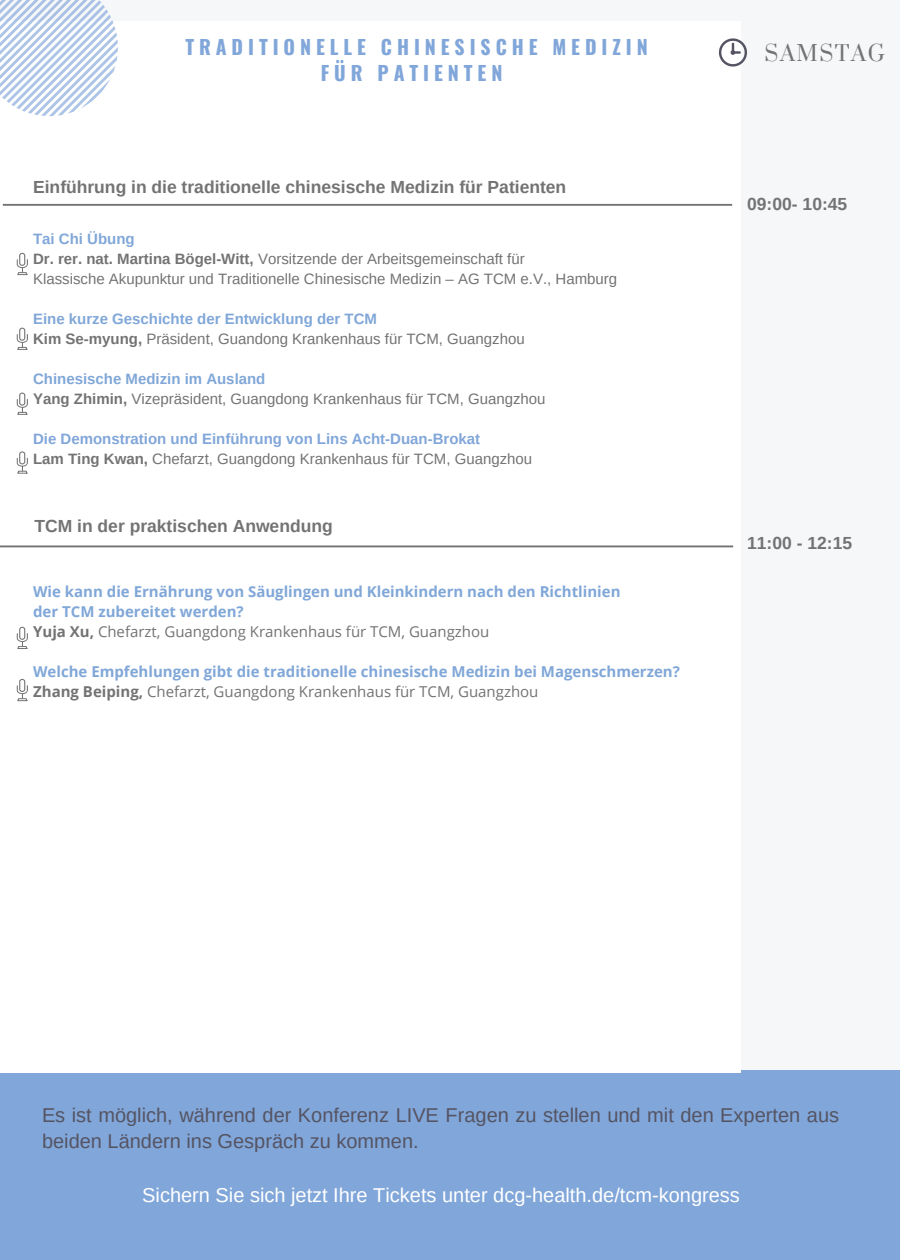
<style>
.page{position:relative;width:900px;height:1260px;background:#f5f7f9}
.page>*{position:absolute;margin:0;border:0;box-sizing:border-box;transform-origin:0 0}
.t1{font:21px "Prata";letter-spacing:.07em;color:#737373}
.t2{font:20px/26.8px "Arimo";color:#555463}
.t3{font:20px "Arimo";color:#fff}
.t4{font:700 19.75px "Oswald";letter-spacing:.25em;color:#81a6d9}
.t5{font:700 17.5px "Arimo";color:#737373}
.t6{font:15px/20px "Arimo";color:#737373}
.t7{font:700 15px/20px "Open Sans";color:#80a7d8}
.t8{font:700 15px/20px "Arimo";color:#81a6d9}
.s1{font-weight:700;color:#80a7d8}
.s2{font-weight:700}
.s3{color:#737373}
.s4{font-weight:400;color:#737373}
</style>
<div class="page">
<div style="left:0;top:1070px;width:900px;height:190px;background:#81a6d9"></div>
<div style="left:0;top:21px;width:740px;height:1052px;background:#fff"></div>
<hr style="left:3px;top:204px;width:729px;height:2px;background:#737373">
<hr style="left:0;top:546px;width:733px;height:1px;background:#737373">
<svg style="left:0;top:0;width:118px;height:116px"></svg>
<svg style="left:719px;top:38px;width:28px;height:29px"></svg>
<svg style="left:19px;top:451px;width:6px;height:13px"></svg>
<svg style="left:20px;top:452px;width:4px;height:11px"></svg>
<svg style="left:17px;top:458px;width:11px;height:16px"></svg>
<svg style="left:19px;top:393px;width:6px;height:13px"></svg>
<svg style="left:20px;top:394px;width:4px;height:11px"></svg>
<svg style="left:17px;top:399px;width:11px;height:16px"></svg>
<svg style="left:19px;top:328px;width:6px;height:13px"></svg>
<svg style="left:20px;top:329px;width:4px;height:11px"></svg>
<svg style="left:17px;top:334px;width:11px;height:16px"></svg>
<svg style="left:19px;top:253px;width:6px;height:13px"></svg>
<svg style="left:20px;top:254px;width:4px;height:11px"></svg>
<svg style="left:17px;top:259px;width:11px;height:16px"></svg>
<svg style="left:19px;top:627px;width:6px;height:13px"></svg>
<svg style="left:20px;top:628px;width:4px;height:11px"></svg>
<svg style="left:17px;top:633px;width:11px;height:16px"></svg>
<svg style="left:19px;top:679px;width:6px;height:13px"></svg>
<svg style="left:20px;top:680px;width:4px;height:11px"></svg>
<svg style="left:17px;top:685px;width:11px;height:16px"></svg>
<h3 class="t4" style="left:185px;top:31px;width:464px">TRADITIONELLE CHINESISCHE MEDIZIN</h3>
<h1 class="t1" style="left:764px;top:40px;width:122px">SAMSTAG</h1>
<h3 class="t4" style="left:321px;top:57px;width:183px">FÜR PATIENTEN</h3>
<p class="t5" style="left:33px;top:177px;width:535px">Einführung in die traditionelle chinesische Medizin für Patienten</p>
<p class="t6" style="left:33px;top:229px;width:586px"><span class="s1">Tai Chi Übung<br></span><span class="s2">Dr. rer. nat. Martina Bögel-Witt,</span> Vorsitzende der Arbeitsgemeinschaft für<br>Klassische Akupunktur und Traditionelle Chinesische Medizin – AG TCM e.V., Hamburg</p>
<p class="t6" style="left:33px;top:309px;width:493px"><span class="s1">Eine kurze Geschichte der Entwicklung der TCM<br></span><span class="s2">Kim Se-myung,</span> Präsident, Guandong Krankenhaus für TCM, Guangzhou</p>
<p class="t6" style="left:33px;top:369px;width:514px"><span class="s1">Chinesische Medizin im Ausland<br></span><span class="s2">Yang Zhimin,</span> Vizepräsident, Guangdong Krankenhaus für TCM, Guangzhou</p>
<p class="t8" style="left:33px;top:429px;width:501px">Die Demonstration und Einführung von Lins Acht-Duan-Brokat<br><span class="s3">Lam Ting Kwan,</span> <span class="s4">Chefarzt, Guangdong Krankenhaus für TCM, Guangzhou</span></p>
<p class="t5" style="left:35px;top:516px;width:300px">TCM in der praktischen Anwendung</p>
<p class="t7" style="left:33px;top:581px;width:589px">Wie kann die Ernährung von Säuglingen und Kleinkindern nach den Richtlinien der TCM zubereitet werden?<br><span class="s3">Yuja Xu,</span> <span class="s4">Chefarzt, Guangdong Krankenhaus für TCM, Guangzhou</span></p>
<p class="t7" style="left:33px;top:661px;width:648px">Welche Empfehlungen gibt die traditionelle chinesische Medizin bei Magenschmerzen?<br><span class="s3">Zhang Beiping,</span> <span class="s4">Chefarzt, Guangdong Krankenhaus für TCM, Guangzhou</span></p>
<p class="t5" style="left:747px;top:194px;width:102px">09:00- 10:45</p>
<p class="t5" style="left:747px;top:533px;width:107px">11:00 - 12:15</p>
<h2 class="t2" style="left:42px;top:1101px;width:799px">Es ist möglich, während der Konferenz LIVE Fragen zu stellen und mit den Experten aus beiden Ländern ins Gespräch zu kommen.</h2>
<h2 class="t3" style="left:142px;top:1184px;width:599px">Sichern Sie sich jetzt Ihre Tickets unter dcg-health.de/tcm-kongress</h2>
</div>
